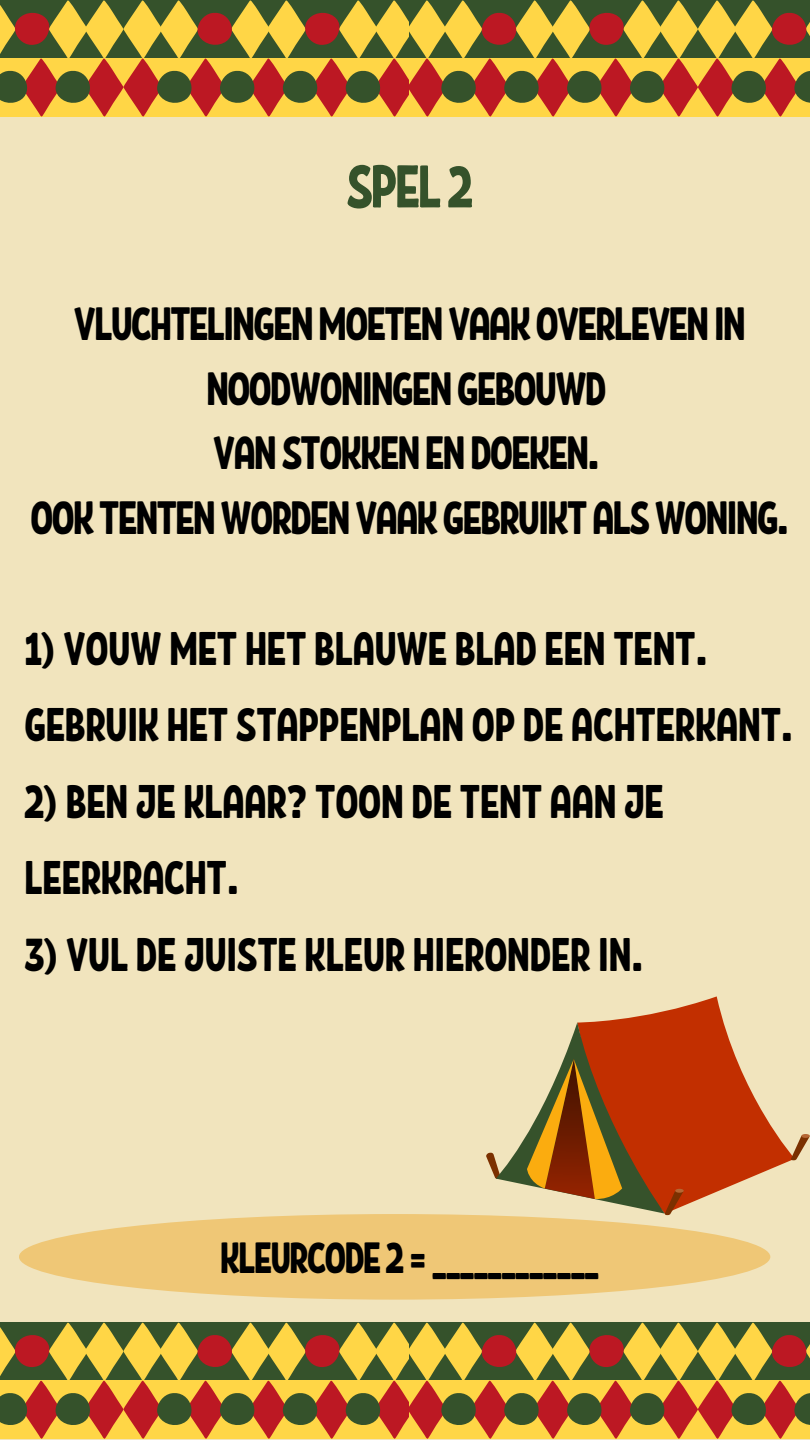
<style>
.page{position:relative;width:810px;height:1440px;background:#f1e4bd}
.page>*{position:absolute;margin:0;border:0;box-sizing:border-box;transform-origin:0 0}
.t1{font:60px "RF Krabuler";letter-spacing:-.06em;color:#35522b}
.t2{font:47px/76.5px "RF Krabuler";letter-spacing:-.035em;color:#000}
.t3{font:46.5px/64.5px "RF Krabuler";letter-spacing:-.06em;color:#000;text-align:center}
.t4{font:43.5px "RF Krabuler";letter-spacing:-.06em;color:#000}
</style>
<div class="page">
<div style="left:19px;top:1214px;width:751px;height:86px;background:#efc776;border-radius:50%"></div>
<svg style="left:0;top:0;width:810px;height:117px"></svg>
<svg style="left:0;top:1323px;width:810px;height:116px"></svg>
<svg style="left:577px;top:996px;width:218px;height:210px;fill:#c22f00"></svg>
<svg style="left:790px;top:1134px;width:20px;height:26px"></svg>
<svg style="left:486px;top:1023px;width:198px;height:192px"></svg>
<p class="t1" style="left:346px;top:147px;width:130px">SPEL2</p>
<p class="t3" style="left:73px;top:289px;width:675px">VLUCHTELINGENMOETENVAAKOVERLEVENIN<br>NOODWONINGENGEBOUWD</p>
<p class="t3" style="left:213px;top:418px;width:389px">VANSTOKKENENDOEKEN.</p>
<p class="t3" style="left:30px;top:483px;width:762px">OOKTENTENWORDENVAAKGEBRUIKTALSWONING.</p>
<p class="t2" style="left:24px;top:608px;width:772px">1) VOUW MET HET BLAUWE BLAD EEN TENT.<br>GEBRUIK HET STAPPENPLAN OP DE ACHTERKANT.</p>
<p class="t2" style="left:24px;top:761px;width:642px">2) BEN JE KLAAR? TOON DE TENT AAN JE<br>LEERKRACHT.</p>
<p class="t2" style="left:24px;top:914px;width:622px">3) VUL DE JUISTE KLEUR HIERONDER IN.</p>
<p class="t4" style="left:219px;top:1230px;width:382px">KLEURCODE2=____________</p>
</div>
